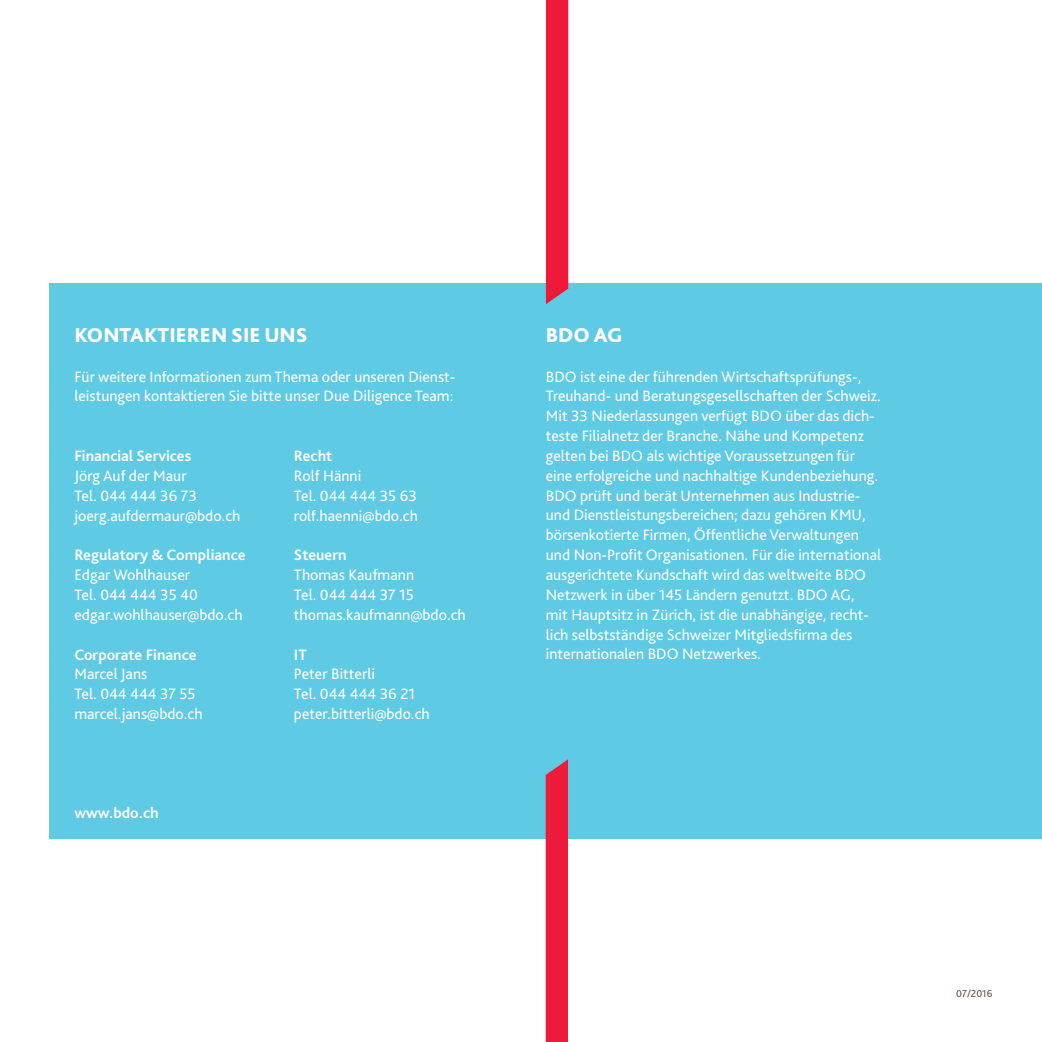
<style>
.page{position:relative;width:1042px;height:1042px;background:#fff}
.page>*{position:absolute;margin:0;border:0;box-sizing:border-box;transform-origin:0 0}
.t1{font:800 21px "Bliss Pro";color:#fff}
.t2{font:15.75px/19.8px "Bliss Pro";color:#fff}
.t3{font:700 15.75px "Bliss Pro";color:#fff}
.t4{font:10.5px "Bliss Pro";color:#674e3f}
</style>
<div class="page">
<div style="left:50px;top:283px;width:992px;height:555px;background:#5fcae3"></div>
<div style="left:546px;top:759px;width:22px;height:283px;background:#ed1a3a"></div>
<div style="left:546px;top:0;width:22px;height:304px;background:#ed1a3a"></div>
<h1 class="t1" style="left:74px;top:327px;width:235px">KONTAKTIEREN SIE UNS</h1>
<p class="t2" style="left:74px;top:368px;width:382px">Für weitere Informationen zum Thema oder unseren Dienst&shy;leistungen kontaktieren Sie bitte unser Due Diligence Team:</p>
<p class="t3" style="left:74px;top:450px;width:118px">Financial Services</p>
<p class="t2" style="left:74px;top:467px;width:167px">Jörg Auf der Maur<br>Tel. 044 444 36 73 joerg.aufdermaur@bdo.ch</p>
<p class="t3" style="left:74px;top:549px;width:173px">Regulatory &amp; Compliance</p>
<p class="t2" style="left:74px;top:566px;width:170px">Edgar Wohlhauser<br>Tel. 044 444 35 40 edgar.wohlhauser@bdo.ch</p>
<p class="t3" style="left:74px;top:648px;width:124px">Corporate Finance</p>
<p class="t2" style="left:74px;top:665px;width:130px">Marcel Jans<br>Tel. 044 444 37 55 marcel.jans@bdo.ch</p>
<p class="t3" style="left:74px;top:807px;width:86px">www.bdo.ch</p>
<p class="t3" style="left:294px;top:450px;width:40px">Recht</p>
<p class="t2" style="left:294px;top:467px;width:125px">Rolf Hänni<br>Tel. 044 444 35 63 rolf.haenni@bdo.ch</p>
<p class="t3" style="left:294px;top:549px;width:54px">Steuern</p>
<p class="t2" style="left:294px;top:566px;width:173px">Thomas Kaufmann<br>Tel. 044 444 37 15 thomas.kaufmann@bdo.ch</p>
<p class="t3" style="left:294px;top:648px;width:14px">IT</p>
<p class="t2" style="left:294px;top:665px;width:137px">Peter Bitterli<br>Tel. 044 444 36 21 peter.bitterli@bdo.ch</p>
<h1 class="t1" style="left:546px;top:327px;width:78px">BDO AG</h1>
<p class="t2" style="left:546px;top:368px;width:337px">BDO ist eine der führenden Wirtschaftsprüfungs-, Treuhand- und Beratungsgesellschaften der Schweiz.<br>Mit 33 Niederlassungen verfügt BDO über das dich&shy;teste Filialnetz der Branche. Nähe und Kompetenz gelten bei BDO als wichtige Voraussetzungen für eine erfolgreiche und nachhaltige Kundenbeziehung.<br>BDO prüft und berät Unternehmen aus Industrie&shy;und Dienstleistungsbereichen; dazu gehören KMU, börsenkotierte Firmen, Öffentliche Verwaltungen und Non-Profit Organisationen. Für die international ausgerichtete Kundschaft wird das weltweite BDO Netzwerk in über 145 Ländern genutzt. BDO AG,<br>mit Hauptsitz in Zürich, ist die unabhängige, recht&shy;lich selbstständige Schweizer Mitgliedsfirma des internationalen BDO Netzwerkes.</p>
<p class="t4" style="left:956px;top:990px;width:38px">07/2016</p>
</div>
